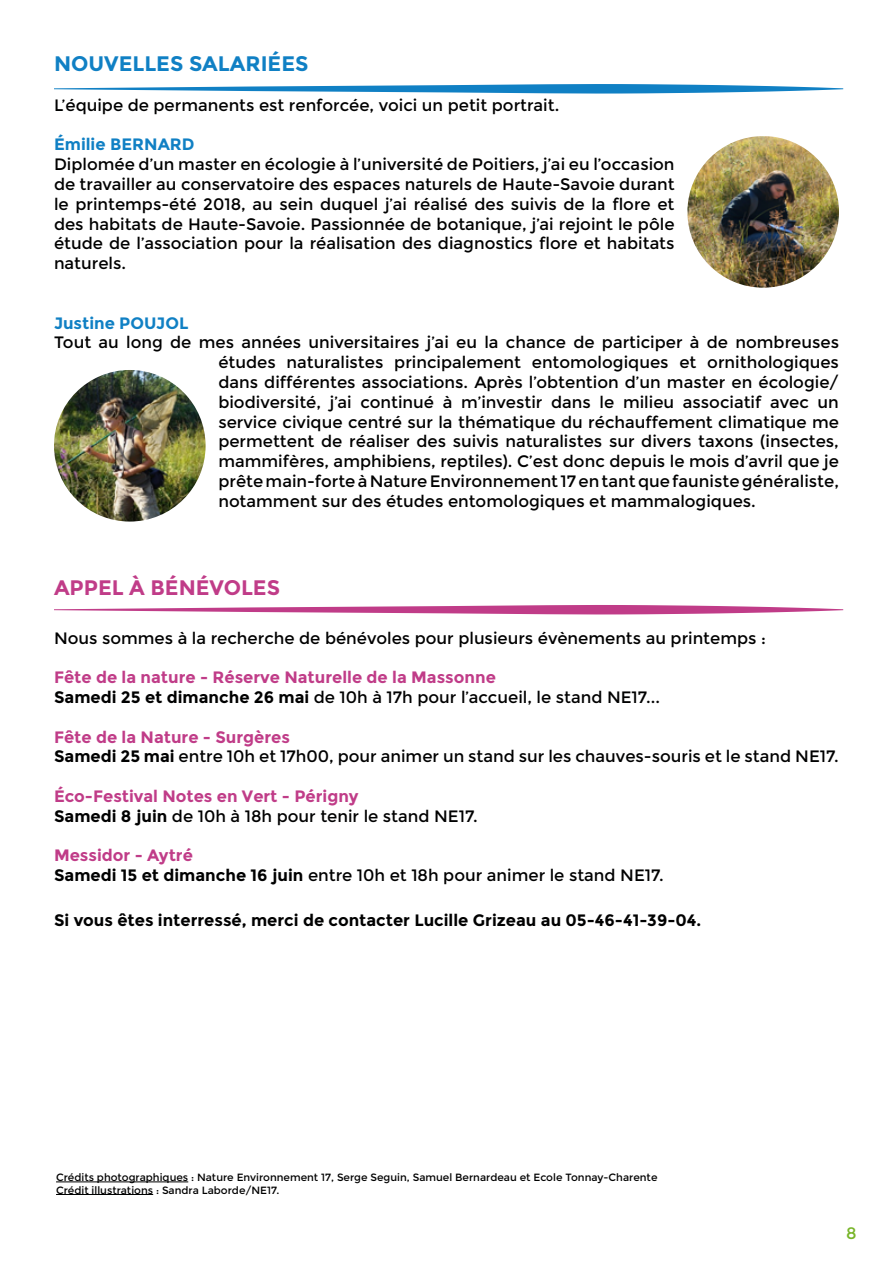
<style>
.page{position:relative;width:893px;height:1263px;background:#fff}
.page>*{position:absolute;margin:0;border:0;box-sizing:border-box;transform-origin:0 0}
.t1{font:700 21px "Montserrat";color:#1080c4}
.t2{font:700 21px "Montserrat";color:#c03c88}
.t3{font:16.5px/19.8px "Montserrat";color:#000101;text-align:justify}
.t4{font:700 16.5px/19.8px "Montserrat";color:#c03c88}
.t5{font:700 16.5px "Montserrat";color:#000101}
.t6{font:700 16.5px "Montserrat";color:#1080c4}
.t7{font:16.5px "Montserrat";color:#78b529}
.t8{font:10.5px/12.6px "Montserrat";color:#000101}
.s1{color:#000101}
.s2{font-weight:400;color:#000101}
.s3{font-weight:700;color:#c03c88}
.s4{font-weight:700}
</style>
<div class="page">
<svg style="left:54px;top:84px;width:789px;height:10px"></svg>
<img style="left:687px;top:136px;width:152px;height:152px;border-radius:76px">
<img style="left:54px;top:370px;width:152px;height:152px;border-radius:76px">
<svg style="left:54px;top:605px;width:789px;height:9px"></svg>
<hr style="left:56px;top:1181px;width:132px;height:1px;background:#000101">
<hr style="left:56px;top:1194px;width:97px;height:1px;background:#000101">
<p class="t1" style="left:54px;top:51px;width:256px">NOUVELLES SALARIÉES</p>
<p class="t3" style="left:54px;top:95px;width:507px">L’équipe de permanents est renforcée, voici un petit portrait.</p>
<p class="t6" style="left:54px;top:135px;width:142px">Émilie BERNARD</p>
<p class="t3" style="left:54px;top:155px;width:622px">Diplomée d’un master en écologie à l’université de Poitiers, j’ai eu l’occasion de travailler au conservatoire des espaces naturels de Haute-Savoie durant le printemps-été 2018, au sein duquel j’ai réalisé des suivis de la flore et des habitats de Haute-Savoie. Passionnée de botanique, j’ai rejoint le pôle étude de l’association pour la réalisation des diagnostics flore et habitats naturels.</p>
<p class="t6" style="left:54px;top:313px;width:136px">Justine POUJOL</p>
<p class="t3" style="left:218px;top:333px;width:622px;text-indent:-164px">Tout au long de mes années universitaires j’ai eu la chance de participer à de nombreuses études naturalistes principalement entomologiques et ornithologiques dans différentes associations. Après l’obtention d’un master en écologie/ biodiversité, j’ai continué à m’investir dans le milieu associatif avec un service civique centré sur la thématique du réchauffement climatique me permettent de réaliser des suivis naturalistes sur divers taxons (insectes, mammifères, amphibiens, reptiles). C’est donc depuis le mois d’avril que je prête main-forte à Nature Environnement 17 en tant que fauniste généraliste, notamment sur des études entomologiques et mammalogiques.</p>
<p class="t2" style="left:54px;top:575px;width:228px">APPEL À BÉNÉVOLES</p>
<p class="t3" style="left:54px;top:628px;width:713px">Nous sommes à la recherche de bénévoles pour plusieurs évènements au printemps :</p>
<p class="t4" style="left:54px;top:667px;width:607px">Fête de la nature - Réserve Naturelle de la Massonne<br><span class="s1">Samedi 25 et dimanche 26 mai</span> <span class="s2">de 10h à 17h pour l’accueil, le stand NE17...</span></p>
<p class="t3" style="left:54px;top:727px;width:786px"><span class="s3">Fête de la Nature - Surgères<br></span><span class="s4">Samedi 25 mai</span> entre 10h et 17h00, pour animer un stand sur les chauves-souris et le stand NE17.</p>
<p class="t4" style="left:54px;top:786px;width:425px">Éco-Festival Notes en Vert - Périgny<br><span class="s1">Samedi 8 juin</span> <span class="s2">de 10h à 18h pour tenir le stand NE17.</span></p>
<p class="t3" style="left:54px;top:846px;width:611px"><span class="s3">Messidor - Aytré<br></span><span class="s4">Samedi 15 et dimanche 16 juin</span> entre 10h et 18h pour animer le stand NE17.</p>
<p class="t5" style="left:54px;top:910px;width:649px">Si vous êtes interressé, merci de contacter Lucille Grizeau au 05-46-41-39-04.</p>
<p class="t8" style="left:56px;top:1171px;width:603px">Crédits photographiques : Nature Environnement 17, Serge Seguin, Samuel Bernardeau et Ecole Tonnay-Charente<br>Crédit illustrations : Sandra Laborde/NE17.</p>
<p class="t7" style="left:846px;top:1223px;width:12px">8</p>
</div>
